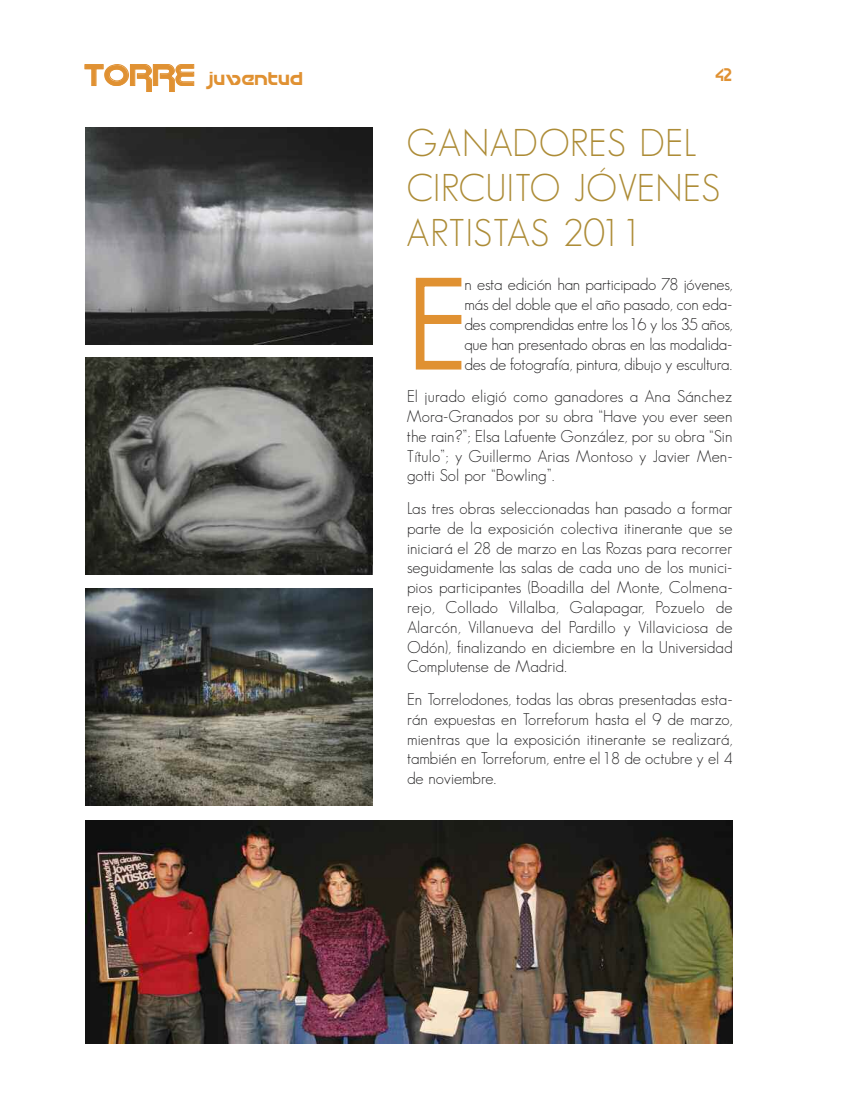
<style>
.page{position:relative;width:851px;height:1106px;background:#fff}
.page>*{position:absolute;margin:0;border:0;box-sizing:border-box;transform-origin:0 0}
.t1{font:122.1px "Bougan S Si";color:#e09132}
.t2{font:37.5px/45px "Bougan S Si";letter-spacing:.015em;color:#ad8c37}
.t3{font:22.5px "Cupertino";color:#e09132}
.t4{font:16.5px/19.8px "Bougan S Si";letter-spacing:-.005em;color:#272627;text-align:justify}
.t5{font:16.5px "Cupertino";color:#e09132}
.s1{font-size:27px}
</style>
<div class="page">
<svg style="left:84px;top:64px;width:110px;height:28px"></svg>
<svg style="left:415px;top:277px;width:47px;height:93px"></svg>
<img style="left:85px;top:821px;width:647px;height:222px">
<img style="left:85px;top:357px;width:287px;height:217px">
<img style="left:85px;top:588px;width:287px;height:217px">
<img style="left:85px;top:128px;width:287px;height:216px">
<h3 class="t3" style="left:84px;top:63px;width:220px"><span class="s1">TORRE</span> juventud</h3>
<p class="t5" style="left:715px;top:66px;width:18px">42</p>
<h2 class="t2" style="left:406px;top:120px;width:315px">GANADORES DEL<br>CIRCUITO JÓVENES<br>ARTISTAS 2011</h2>
<h1 class="t1" style="left:409px;top:254px;width:59px">E</h1>
<p class="t4" style="left:464px;top:275px;width:269px">n esta edición han participado 78 jóvenes, más del doble que el año pasado, con eda&shy;des comprendidas entre los 16 y los 35 años, que han presentado obras en las modalida&shy;des de fotografía, pintura, dibujo y escultura.</p>
<p class="t4" style="left:407px;top:386px;width:327px">El jurado eligió como ganadores a Ana Sánchez Mora-Granados por su obra “Have you ever seen the rain?”; Elsa Lafuente González, por su obra “Sin Título”; y Guillermo Arias Montoso y Javier Men&shy;gotti Sol por “Bowling”.</p>
<p class="t4" style="left:407px;top:498px;width:327px">Las tres obras seleccionadas han pasado a formar parte de la exposición colectiva itinerante que se iniciará el 28 de marzo en Las Rozas para recorrer seguidamente las salas de cada uno de los munici&shy;pios participantes (Boadilla del Monte, Colmena&shy;rejo, Collado Villalba, Galapagar, Pozuelo de Alarcón, Villanueva del Pardillo y Villaviciosa de Odón), finalizando en diciembre en la Universidad Complutense de Madrid.</p>
<p class="t4" style="left:407px;top:689px;width:327px">En Torrelodones, todas las obras presentadas esta&shy;rán expuestas en Torreforum hasta el 9 de marzo, mientras que la exposición itinerante se realizará, también en Torreforum, entre el 18 de octubre y el 4 de noviembre.</p>
</div>
